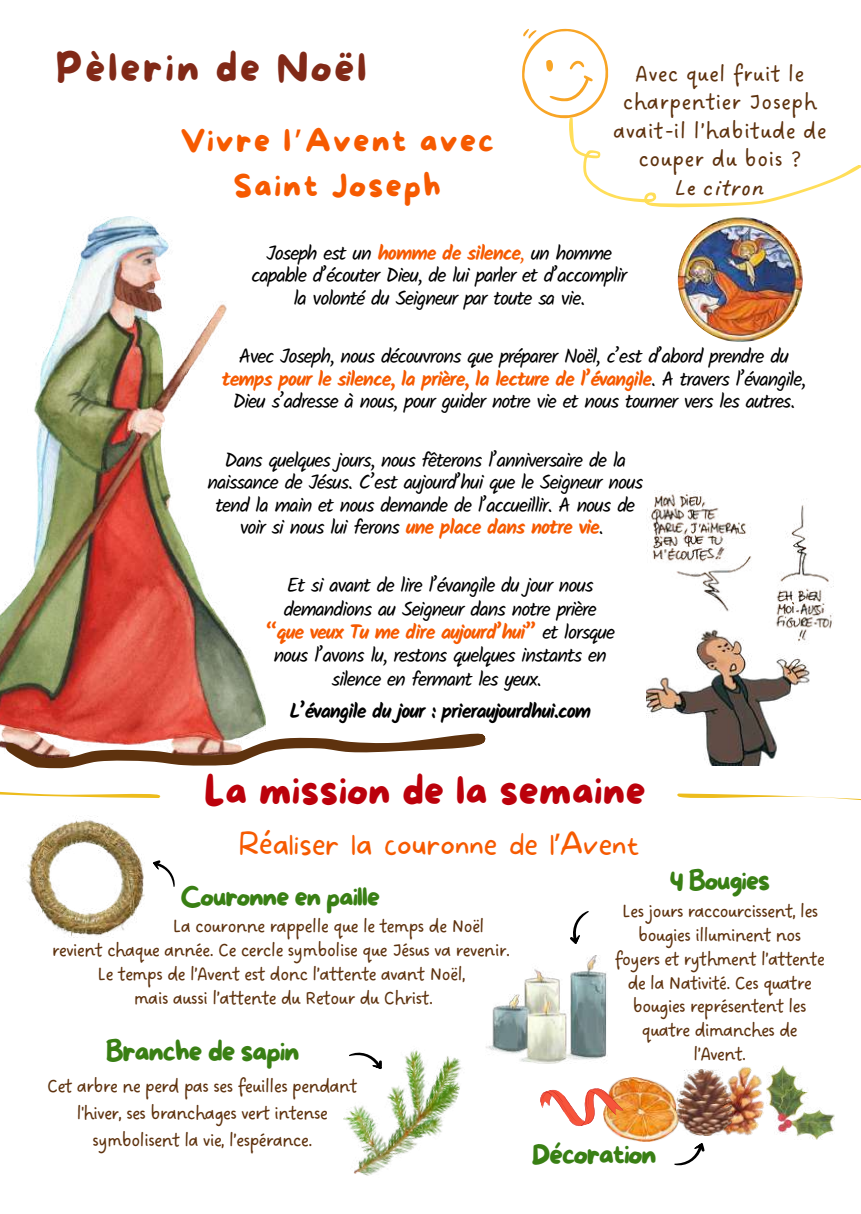
<style>
.page{position:relative;width:861px;height:1214px;background:#fff}
.page>*{position:absolute;margin:0;border:0;box-sizing:border-box;transform-origin:0 0}
.t1{font:40px "More Sugar";color:#bb010b}
.t2{font:40px "More Sugar";letter-spacing:.06em;color:#812917}
.t3{font:32.2px/45px "More Sugar";letter-spacing:.06em;color:#f65a00;text-align:center}
.t4{font:100 30px "More Sugar";color:#f65a00}
.t5{font:27.6px "More Sugar";letter-spacing:-.055em;color:#397f14}
.t6{font:26.4px "More Sugar";letter-spacing:-.05em;color:#397f14}
.t7{font:24px/28.4px "DO Sans Regular";color:#5e320e;text-align:center}
.t8{font:24px "DO Sans Slanted";color:#5e320e}
.t9{font:20px/22.4px "Kalam";letter-spacing:-.05em;color:#000;text-align:center}
.t10{font:20px/23.8px "DO Sans Regular";letter-spacing:-.055em;color:#5e320e;text-align:center}
.t11{font:700 20px "Kalam";letter-spacing:-.05em;color:#000}
.s1{font-family:"Noto Sans Gurmukhi"}
.s2{font-weight:700;color:#f65a00}
.s3{color:#f65a00}
.s4{font-family:"Noto Sans";font-weight:400}
</style>
<div class="page">
<img style="left:343px;top:1050px;width:119px;height:126px">
<svg style="left:348px;top:1050px;width:37px;height:19px"></svg>
<img style="left:486px;top:955px;width:121px;height:108px">
<svg style="left:570px;top:911px;width:19px;height:33px"></svg>
<img style="left:26px;top:816px;width:119px;height:121px">
<svg style="left:153px;top:860px;width:22px;height:27px"></svg>
<svg style="left:674px;top:1143px;width:31px;height:23px"></svg>
<img style="left:617px;top:1077px;width:59px;height:64px">
<img style="left:540px;top:1077px;width:85px;height:58px">
<img style="left:778px;top:1065px;width:56px;height:74px">
<img style="left:701px;top:1066px;width:77px;height:80px">
<img style="left:676px;top:1069px;width:57px;height:66px">
<svg style="left:522px;top:28px;width:339px;height:179px"></svg>
<img style="left:0;top:217px;width:265px;height:532px">
<svg style="left:6px;top:733px;width:479px;height:35px"></svg>
<svg style="left:0;top:791px;width:160px;height:7px"></svg>
<svg style="left:677px;top:793px;width:184px;height:8px"></svg>
<img style="left:646px;top:491px;width:188px;height:274px">
<img style="left:678px;top:217px;width:125px;height:125px;border-radius:50%">
<h1 class="t2" style="left:56px;top:46px;width:312px">Pèlerin de Noël</h1>
<h2 class="t3" style="left:181px;top:120px;width:315px">Vivre l<span class="s1">’</span>Avent avec<br>Saint Joseph</h2>
<p class="t7" style="left:613px;top:61px;width:215px">Avec quel fruit le charpentier Joseph avait-il l’habitude de couper du bois ?</p>
<p class="t8" style="left:675px;top:174px;width:92px">Le citron</p>
<p class="t9" style="left:252px;top:241px;width:377px">Joseph est un <span class="s2">homme de silence</span><span class="s3">,</span> un homme capable d’écouter Dieu, de lui parler et d’accomplir la volonté du Seigneur par toute sa vie.</p>
<p class="t9" style="left:222px;top:345px;width:586px">Avec Joseph, nous découvrons que préparer Noël, c’est d’abord prendre du <span class="s2">temps pour le silence, la prière, la lecture de l’évangile</span>. A travers l’évangile,<br>Dieu s’adresse à nous, pour guider notre vie et nous tourner vers les autres.</p>
<p class="t9" style="left:207px;top:448px;width:437px">Dans quelques jours, nous fêterons l’anniversaire de la naissance de Jésus. C’est aujourd’hui que le Seigneur nous tend la main et nous demande de l’accueillir. A nous de voir si nous lui ferons <span class="s2">une place dans notre vie</span>.</p>
<p class="t9" style="left:265px;top:574px;width:351px;line-height:23.4px">Et si avant de lire l’évangile du jour nous demandions au Seigneur dans notre prière <span class="s2">“que veux Tu me dire aujourd’hui”</span> et lorsque nous l’avons lu, restons quelques instants en silence en fermant les yeux.</p>
<p class="t11" style="left:289px;top:700px;width:303px">L’évangile du jour : prieraujourdhui.com</p>
<h1 class="t1" style="left:204px;top:769px;width:443px">La mission de la semaine</h1>
<h3 class="t4" style="left:239px;top:826px;width:402px">Réaliser la couronne de l<span class="s4">’</span>Avent</h3>
<h3 class="t6" style="left:181px;top:882px;width:201px">Couronne en paille</h3>
<p class="t10" style="left:171px;top:915px;width:315px">La couronne rappelle que le temps de Noël</p>
<p class="t10" style="left:52px;top:939px;width:460px">revient chaque année. Ce cercle symbolise que Jésus va revenir.</p>
<p class="t10" style="left:96px;top:963px;width:371px">Le temps de l’Avent est donc l’attente avant Noël,</p>
<p class="t10" style="left:134px;top:987px;width:301px">mais aussi l’attente du Retour du Christ.</p>
<h3 class="t5" style="left:105px;top:1036px;width:196px">Branche de sapin</h3>
<p class="t10" style="left:47px;top:1073px;width:312px;line-height:27px">Cet arbre ne perd pas ses feuilles pendant l'hiver, ses branchages vert intense symbolisent la vie, l’espérance.</p>
<h3 class="t6" style="left:669px;top:867px;width:102px">4 Bougies</h3>
<p class="t10" style="left:614px;top:900px;width:212px">Les jours raccourcissent, les bougies illuminent nos foyers et rythment l’attente de la Nativité. Ces quatre bougies représentent les quatre dimanches de l’Avent.</p>
<h3 class="t5" style="left:531px;top:1139px;width:127px">Décoration</h3>
</div>
